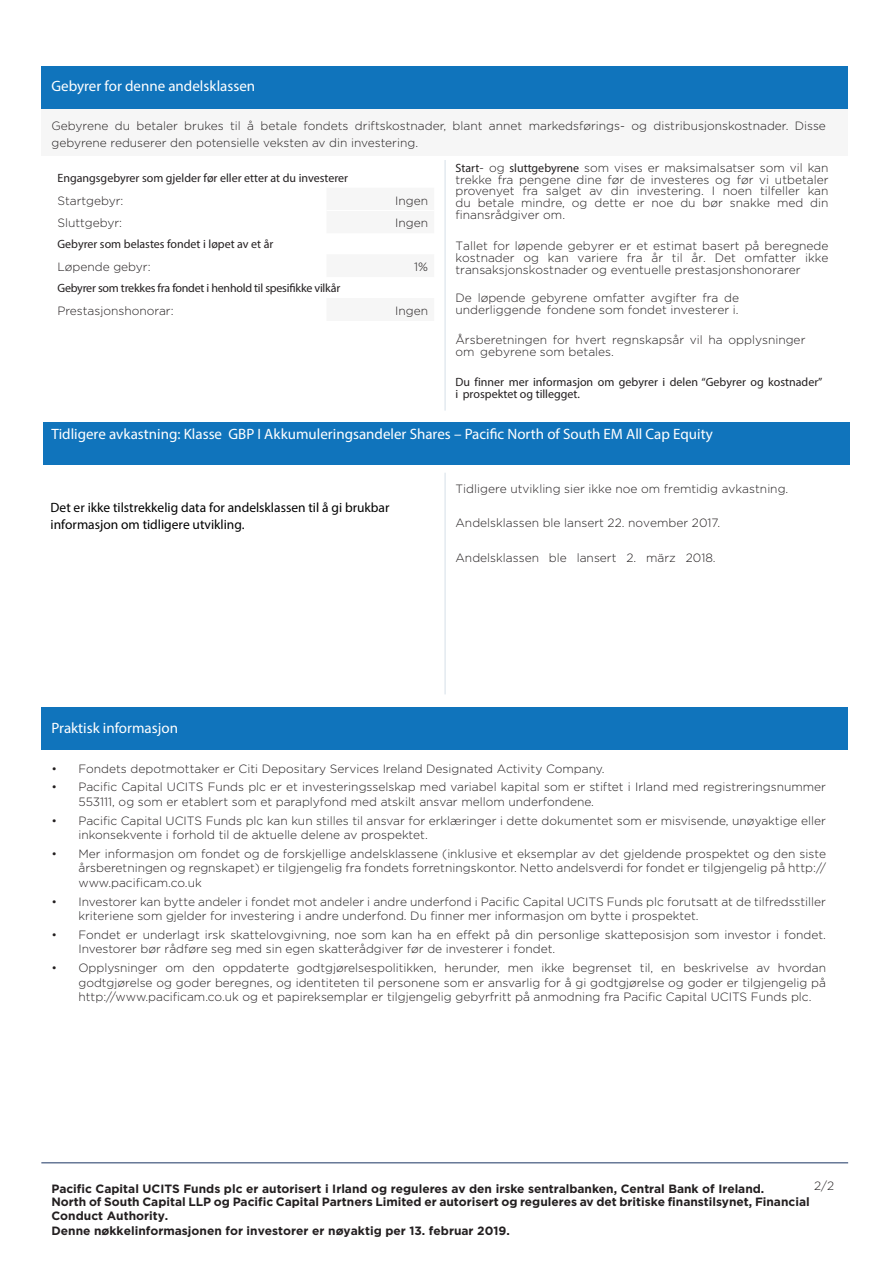
<style>
.page{position:relative;width:893px;height:1263px;background:#fff}
.page>*{position:absolute;margin:0;border:0;box-sizing:border-box;transform-origin:0 0}
.t1{font:15px "Myriad Pro";color:#fff}
.t2{font:13.5px/16.2px "Myriad Pro";color:#000}
.t3{font:300 12px/14.4px "Gotham";color:#231f20}
.t4{font:700 12px/13px "Gotham";color:#231f20}
.t5{font:12px/12px "Myriad Pro";color:#231f20}
.t6{font:12px "Myriad Pro";letter-spacing:-.02em;color:#231f20}
.s1{font-family:"Myriad Pro";font-weight:400}
</style>
<div class="page">
<hr style="left:444px;top:160px;width:2px;height:251px;background:#e3eaf0">
<div style="left:41px;top:108px;width:807px;height:47px;background:#f6f6f6"></div>
<div style="left:41px;top:66px;width:807px;height:42px;background:#1074bc"></div>
<div style="left:43px;top:422px;width:806px;height:42px;background:#1074bc"></div>
<hr style="left:444px;top:473px;width:2px;height:221px;background:#e3eaf0">
<div style="left:41px;top:708px;width:806px;height:42px;background:#1074bc"></div>
<hr style="left:41px;top:1162px;width:807px;height:1px;background:#1b3463">
<p class="t1" style="left:51px;top:77px;width:205px">Gebyrer for denne andelsklassen</p>
<p class="t3" style="left:51px;top:117px;width:776px;line-height:16.5px">Gebyrene du betaler brukes til å betale fondets driftskostnader, blant annet markedsførings- og distribusjonskostnader. Disse gebyrene reduserer den potensielle veksten av din investering.</p>
<p class="t5" style="left:57px;top:172px;width:292px">Engangsgebyrer som gjelder før eller etter at du investerer</p>
<p class="t3" style="left:57px;top:193px;width:68px">Startgebyr:</p>
<p class="t3" style="left:395px;top:193px;width:34px">Ingen</p>
<p class="t3" style="left:57px;top:216px;width:66px">Sluttgebyr:</p>
<p class="t3" style="left:395px;top:216px;width:34px">Ingen</p>
<p class="t5" style="left:57px;top:238px;width:218px">Gebyrer som belastes fondet i løpet av et år</p>
<p class="t3" style="left:57px;top:259px;width:95px">Løpende gebyr:</p>
<p class="t3" style="left:414px;top:259px;width:15px">1%</p>
<p class="t6" style="left:57px;top:281px;width:284px">Gebyrer som trekkes fra fondet i henhold til spesifikke vilkår</p>
<p class="t3" style="left:57px;top:303px;width:118px">Prestasjonshonorar:</p>
<p class="t3" style="left:395px;top:303px;width:34px">Ingen</p>
<p class="t3" style="left:455px;top:161px;width:375px;line-height:11.7px;text-align:justify"><span class="s1">Start</span>- og <span class="s1">sluttgebyrene</span> som vises er maksimalsatser som vil kan trekke fra pengene dine før de investeres og før vi utbetaler provenyet fra salget av din investering. I noen tilfeller kan du betale mindre, og dette er noe du bør snakke med din finansrådgiver om.</p>
<p class="t3" style="left:455px;top:240px;width:375px;line-height:11.7px;text-align:justify">Tallet for løpende gebyrer er et estimat basert på beregnede kostnader og kan variere fra år til år. Det omfatter ikke transaksjonskostnader og eventuelle prestasjonshonorarer</p>
<p class="t3" style="left:455px;top:292px;width:285px;line-height:12px">De løpende gebyrene omfatter avgifter fra de underliggende fondene som fondet investerer i.</p>
<p class="t3" style="left:455px;top:334px;width:351px;line-height:12px">Årsberetningen for hvert regnskapsår vil ha opplysninger om gebyrene som betales.</p>
<p class="t5" style="left:455px;top:376px;width:369px">Du finner mer informasjon om gebyrer i delen “Gebyrer og kostnader” i prospektet og tillegget.</p>
<p class="t1" style="left:51px;top:424px;width:663px">Tidligere avkastning: Klasse GBP I Akkumuleringsandeler Shares – Pacific North of South EM All Cap Equity</p>
<p class="t2" style="left:51px;top:500px;width:340px">Det er ikke tilstrekkelig data for andelsklassen til å gi brukbar informasjon om tidligere utvikling.</p>
<p class="t1" style="left:51px;top:718px;width:128px">Praktisk informasjon</p>
<p class="t3" style="left:455px;top:481px;width:334px">Tidligere utvikling sier ikke noe om fremtidig avkastning.</p>
<p class="t3" style="left:455px;top:515px;width:266px">Andelsklassen ble lansert 22. november 2017.</p>
<p class="t3" style="left:455px;top:550px;width:262px">Andelsklassen ble lansert 2. märz 2018.</p>
<p class="t3" style="left:51px;top:761px;width:555px">• Fondets depotmottaker er Citi Depositary Services Ireland Designated Activity Company.</p>
<p class="t3" style="left:78px;top:780px;width:749px;text-indent:-27px">• Pacific Capital UCITS Funds plc er et investeringsselskap med variabel kapital som er stiftet i Irland med registreringsnummer<br>553111, og som er etablert som et paraplyfond med atskilt ansvar mellom underfondene.</p>
<p class="t3" style="left:78px;top:813px;width:749px;text-indent:-27px">• Pacific Capital UCITS Funds plc kan kun stilles til ansvar for erklæringer i dette dokumentet som er misvisende, unøyaktige eller inkonsekvente i forhold til de aktuelle delene av prospektet.</p>
<p class="t3" style="left:78px;top:846px;width:749px;text-align:justify;text-indent:-27px">• Mer informasjon om fondet og de forskjellige andelsklassene (inklusive et eksemplar av det gjeldende prospektet og den siste årsberetningen og regnskapet) er tilgjengelig fra fondets forretningskontor. Netto andelsverdi for fondet er tilgjengelig på http:// www.pacificam.co.uk</p>
<p class="t3" style="left:78px;top:894px;width:749px;text-indent:-27px">• Investorer kan bytte andeler i fondet mot andeler i andre underfond i Pacific Capital UCITS Funds plc forutsatt at de tilfredsstiller kriteriene som gjelder for investering i andre underfond. Du finner mer informasjon om bytte i prospektet.</p>
<p class="t3" style="left:78px;top:927px;width:749px;text-indent:-27px">• Fondet er underlagt irsk skattelovgivning, noe som kan ha en effekt på din personlige skatteposisjon som investor i fondet.<br>Investorer bør rådføre seg med sin egen skatterådgiver før de investerer i fondet.</p>
<p class="t3" style="left:78px;top:961px;width:749px;text-align:justify;text-indent:-27px">• Opplysninger om den oppdaterte godtgjørelsespolitikken, herunder, men ikke begrenset til, en beskrivelse av hvordan godtgjørelse og goder beregnes, og identiteten til personene som er ansvarlig for å gi godtgjørelse og goder er tilgjengelig på http://www.pacificam.co.uk og et papireksemplar er tilgjengelig gebyrfritt på anmodning fra Pacific Capital UCITS Funds plc.</p>
<p class="t3" style="left:814px;top:1178px;width:21px">2/2</p>
<p class="t4" style="left:51px;top:1181px;width:760px">Pacific Capital UCITS Funds plc er autorisert i Irland og reguleres av den irske sentralbanken, Central Bank of Ireland.<br>North of South Capital LLP og Pacific Capital Partners Limited er autorisert og reguleres av det britiske finanstilsynet, Financial</p>
<p class="t4" style="left:51px;top:1207px;width:460px;line-height:15.6px">Conduct Authority.<br>Denne nøkkelinformasjonen for investorer er nøyaktig per 13. februar 2019.</p>
</div>
